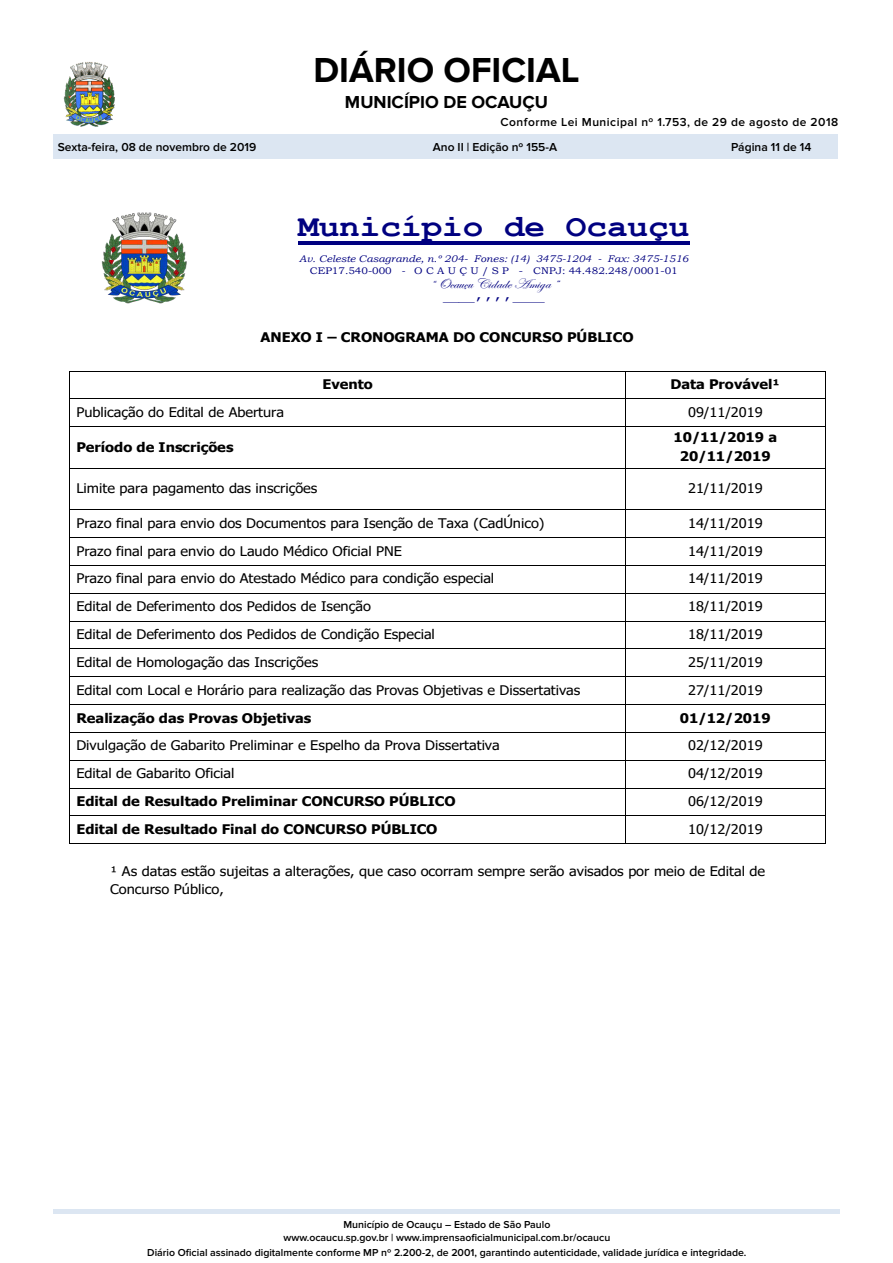
<style>
.page{position:relative;width:893px;height:1263px;background:#fff}
.page>*{position:absolute;margin:0;border:0;box-sizing:border-box;transform-origin:0 0}
.t1{font:700 36px "Proxima Nova";color:#000}
.t2{font:700 31.2px "Courier New";color:#000080;scale:1.1 1}
.t3{font:700 18px "Proxima Nova";color:#000}
.t4{font:14.4px/18.1px "Edwardian Script ITC";color:#000080;text-align:center;scale:1.1 1}
.t5{font:13.2px/18.3px "Tahoma";color:#000;scale:1.1 1}
.t6{font:700 13.2px/18.3px "Tahoma";color:#000;text-align:center;scale:1.1 1}
.t7{font:600 12px "Proxima Nova";color:#000}
.t8{font:600 12px "Proxima Nova";letter-spacing:.04em;color:#000}
.t9{font:600 10.5px/14px "Proxima Nova";color:#000;text-align:center}
.t10{font:italic 9.6px/11.2px "Bookman Old Style";color:#000080;text-align:center;scale:1.1 1}
.s1{font-style:normal}
.s2{font-family:"Times New Roman"}
.s3{font-family:"Courier New"}
</style>
<div class="page">
<img style="left:63px;top:62px;width:52px;height:65px">
<div style="left:53px;top:135px;width:785px;height:24px;background:#dce6f2"></div>
<hr style="left:54px;top:1209px;width:786px;height:4px;background:#dce6f2">
<img style="left:101px;top:212px;width:86px;height:92px">
<hr style="left:298px;top:242px;width:391px;height:3px;background:#000080">
<hr style="left:70px;top:371px;width:556px;height:1px;background:#000">
<hr style="left:626px;top:371px;width:199px;height:1px;background:#000">
<hr style="left:70px;top:399px;width:556px;height:1px;background:#000">
<hr style="left:626px;top:399px;width:199px;height:1px;background:#000">
<svg style="left:69px;top:371px;width:1px;height:56px"></svg>
<hr style="left:70px;top:426px;width:556px;height:1px;background:#000">
<hr style="left:626px;top:426px;width:199px;height:1px;background:#000">
<svg style="left:825px;top:371px;width:1px;height:56px"></svg>
<hr style="left:69px;top:427px;width:1px;height:41px;background:#000">
<hr style="left:626px;top:427px;width:1px;height:41px;background:#000">
<hr style="left:825px;top:427px;width:1px;height:41px;background:#000">
<hr style="left:70px;top:468px;width:556px;height:1px;background:#000">
<hr style="left:626px;top:468px;width:199px;height:1px;background:#000">
<hr style="left:69px;top:468px;width:1px;height:41px;background:#000">
<hr style="left:626px;top:468px;width:1px;height:41px;background:#000">
<hr style="left:825px;top:468px;width:1px;height:41px;background:#000">
<hr style="left:70px;top:509px;width:556px;height:1px;background:#000">
<hr style="left:626px;top:509px;width:199px;height:1px;background:#000">
<hr style="left:70px;top:537px;width:556px;height:1px;background:#000">
<hr style="left:626px;top:537px;width:199px;height:1px;background:#000">
<hr style="left:70px;top:565px;width:556px;height:1px;background:#000">
<hr style="left:626px;top:565px;width:199px;height:1px;background:#000">
<hr style="left:70px;top:593px;width:556px;height:1px;background:#000">
<hr style="left:626px;top:593px;width:199px;height:1px;background:#000">
<hr style="left:70px;top:621px;width:556px;height:1px;background:#000">
<hr style="left:626px;top:621px;width:199px;height:1px;background:#000">
<hr style="left:70px;top:649px;width:556px;height:1px;background:#000">
<hr style="left:626px;top:649px;width:199px;height:1px;background:#000">
<hr style="left:70px;top:676px;width:556px;height:1px;background:#000">
<hr style="left:626px;top:676px;width:199px;height:1px;background:#000">
<hr style="left:70px;top:704px;width:556px;height:1px;background:#000">
<hr style="left:626px;top:704px;width:199px;height:1px;background:#000">
<hr style="left:70px;top:732px;width:556px;height:1px;background:#000">
<hr style="left:626px;top:732px;width:199px;height:1px;background:#000">
<hr style="left:70px;top:760px;width:556px;height:1px;background:#000">
<hr style="left:626px;top:760px;width:199px;height:1px;background:#000">
<hr style="left:70px;top:788px;width:556px;height:1px;background:#000">
<hr style="left:626px;top:788px;width:199px;height:1px;background:#000">
<hr style="left:70px;top:816px;width:556px;height:1px;background:#000">
<hr style="left:626px;top:816px;width:199px;height:1px;background:#000">
<svg style="left:69px;top:509px;width:1px;height:335px"></svg>
<hr style="left:70px;top:844px;width:556px;height:1px;background:#000">
<hr style="left:626px;top:844px;width:199px;height:1px;background:#000">
<svg style="left:825px;top:509px;width:1px;height:335px"></svg>
<h1 class="t1" style="left:313px;top:50px;width:268px">DIÁRIO OFICIAL</h1>
<h3 class="t3" style="left:345px;top:91px;width:204px">MUNICÍPIO DE OCAUÇU</h3>
<p class="t8" style="left:500px;top:115px;width:339px">Conforme Lei Municipal nº 1.753, de 29 de agosto de 2018</p>
<p class="t7" style="left:58px;top:140px;width:200px">Sexta-feira, 08 de novembro de 2019</p>
<p class="t7" style="left:433px;top:140px;width:126px">Ano II | Edição nº 155-A</p>
<p class="t7" style="left:731px;top:140px;width:82px">Página 11 de 14</p>
<p class="t2" style="left:298px;top:207px;width:357px">Município de Ocauçu</p>
<p class="t10" style="left:299px;top:253px;width:355px">Av. Celeste Casagrande, n.º 204- Fones: (14) 3475-1204 - Fax: 3475-1516<br><span class="s1">CEP17.540-000</span> - <span class="s1">O C A U Ç U / S P - CNPJ: 44.482.248/0001-01</span></p>
<p class="t4" style="left:430px;top:275px;width:118px">“ Ocauçu Cidade Amiga ” <span class="s2">——</span><span class="s3">’’’’</span><span class="s2">——</span></p>
<p class="t6" style="left:260px;top:329px;width:341px">ANEXO I – CRONOGRAMA DO CONCURSO PÚBLICO</p>
<p class="t6" style="left:322px;top:376px;width:47px">Evento</p>
<p class="t6" style="left:670px;top:376px;width:101px">Data Provável¹</p>
<p class="t5" style="left:76px;top:404px;width:190px">Publicação do Edital de Abertura</p>
<p class="t5" style="left:688px;top:404px;width:69px">09/11/2019</p>
<p class="t6" style="left:76px;top:438px;width:144px">Período de Inscrições</p>
<p class="t6" style="left:673px;top:429px;width:96px">10/11/2019 a<br>20/11/2019</p>
<p class="t5" style="left:76px;top:480px;width:221px">Limite para pagamento das inscrições</p>
<p class="t5" style="left:688px;top:480px;width:69px">21/11/2019</p>
<p class="t5" style="left:76px;top:515px;width:427px">Prazo final para envio dos Documentos para Isenção de Taxa (CadÚnico)</p>
<p class="t5" style="left:688px;top:515px;width:69px">14/11/2019</p>
<p class="t5" style="left:76px;top:542px;width:298px">Prazo final para envio do Laudo Médico Oficial PNE</p>
<p class="t5" style="left:688px;top:542px;width:69px">14/11/2019</p>
<p class="t5" style="left:76px;top:570px;width:381px">Prazo final para envio do Atestado Médico para condição especial</p>
<p class="t5" style="left:688px;top:570px;width:69px">14/11/2019</p>
<p class="t5" style="left:76px;top:598px;width:269px">Edital de Deferimento dos Pedidos de Isenção</p>
<p class="t5" style="left:688px;top:598px;width:69px">18/11/2019</p>
<p class="t5" style="left:76px;top:626px;width:327px">Edital de Deferimento dos Pedidos de Condição Especial</p>
<p class="t5" style="left:688px;top:626px;width:69px">18/11/2019</p>
<p class="t5" style="left:76px;top:654px;width:221px">Edital de Homologação das Inscrições</p>
<p class="t5" style="left:688px;top:654px;width:69px">25/11/2019</p>
<p class="t5" style="left:76px;top:682px;width:460px">Edital com Local e Horário para realização das Provas Objetivas e Dissertativas</p>
<p class="t5" style="left:688px;top:682px;width:69px">27/11/2019</p>
<p class="t6" style="left:76px;top:709px;width:215px">Realização das Provas Objetivas</p>
<p class="t6" style="left:680px;top:709px;width:84px">01/12/2019</p>
<p class="t5" style="left:76px;top:737px;width:386px">Divulgação de Gabarito Preliminar e Espelho da Prova Dissertativa</p>
<p class="t5" style="left:688px;top:737px;width:69px">02/12/2019</p>
<p class="t5" style="left:76px;top:765px;width:145px">Edital de Gabarito Oficial</p>
<p class="t5" style="left:688px;top:765px;width:69px">04/12/2019</p>
<p class="t6" style="left:76px;top:793px;width:346px">Edital de Resultado Preliminar CONCURSO PÚBLICO</p>
<p class="t5" style="left:688px;top:793px;width:69px">06/12/2019</p>
<p class="t6" style="left:76px;top:820px;width:330px">Edital de Resultado Final do CONCURSO PÚBLICO</p>
<p class="t5" style="left:688px;top:821px;width:69px">10/12/2019</p>
<p class="t5" style="left:110px;top:862px;width:597px">¹ As datas estão sujeitas a alterações, que caso ocorram sempre serão avisados por meio de Edital de<br>Concurso Público,</p>
<p class="t9" style="left:147px;top:1217px;width:601px">Município de Ocauçu – Estado de São Paulo<br>www.ocaucu.sp.gov.br | www.imprensaoficialmunicipal.com.br/ocaucu<br>Diário Oficial assinado digitalmente conforme MP nº 2.200-2, de 2001, garantindo autenticidade, validade jurídica e integridade.</p>
</div>
